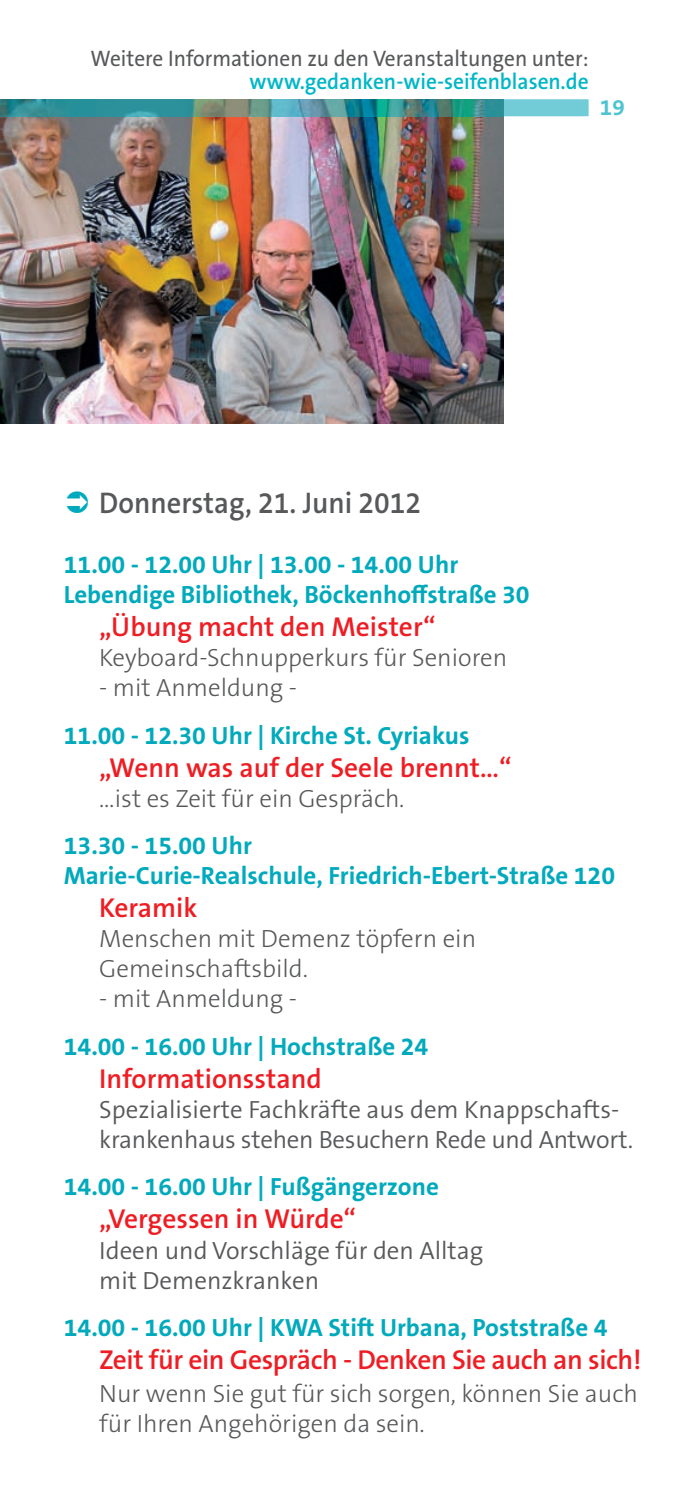
<style>
.page{position:relative;width:695px;height:1489px;background:#fff}
.page>*{position:absolute;margin:0;border:0;box-sizing:border-box;transform-origin:0 0}
.t1{font:600 30px "The Sans B Plus W6";color:#57585a;scale:.95 1}
.t2{font:600 27.5px "The Sans B Plus W6";color:#ee1d23}
.t3{font:700 25px/30px "The Sans B Plus W7";color:#00aabc}
.t4{font:300 25px/30px "The Sans B Plus W3";color:#57585a}
.t5{font:300 25px/30px "The Sans B Plus W4";color:#57585a}
.t6{font:22.5px "The Sans B Plus W5 Plain";color:#57585a;scale:.95 1}
.t7{font:600 22.5px "The Sans B Plus W6";color:#00b7c7;scale:.95 1}
.t8{font:700 22.5px "The Sans B Plus W7";color:#4dc4d1}
</style>
<div class="page">
<img style="left:0;top:116px;width:503px;height:307px">
<svg style="left:0;top:99px;width:588px;height:17px;background:#469a9d"></svg>
<p class="t6" style="left:90px;top:44px;width:525px">Weitere Informationen zu den Veranstaltungen unter:</p>
<p class="t7" style="left:249px;top:67px;width:358px">www.gedanken-wie-seifenblasen.de</p>
<p class="t8" style="left:600px;top:93px;width:26px">19</p>
<p class="t1" style="left:99px;top:483px;width:340px">Donnerstag, 21. Juni 2012</p>
<p class="t3" style="left:64px;top:550px;width:467px">11.00 - 12.00 Uhr | 13.00 - 14.00 Uhr<br>Lebendige Bibliothek, Böckenhoffstraße 30</p>
<p class="t2" style="left:99px;top:609px;width:338px">„Übung macht den Meister“</p>
<p class="t4" style="left:99px;top:643px;width:409px">Keyboard-Schnupperkurs für Senioren</p>
<p class="t4" style="left:99px;top:673px;width:199px">- mit Anmeldung -</p>
<p class="t3" style="left:64px;top:720px;width:407px">11.00 - 12.30 Uhr | Kirche St. Cyriakus</p>
<p class="t2" style="left:99px;top:749px;width:414px">„Wenn was auf der Seele brennt…“</p>
<p class="t4" style="left:99px;top:783px;width:306px">…ist es Zeit für ein Gespräch.</p>
<p class="t3" style="left:64px;top:831px;width:552px">13.30 - 15.00 Uhr<br>Marie-Curie-Realschule, Friedrich-Ebert-Straße 120</p>
<p class="t2" style="left:99px;top:890px;width:100px">Keramik</p>
<p class="t4" style="left:99px;top:924px;width:378px">Menschen mit Demenz töpfern ein<br>Gemeinschaftsbild.</p>
<p class="t4" style="left:99px;top:984px;width:199px">- mit Anmeldung -</p>
<p class="t3" style="left:64px;top:1031px;width:366px">14.00 - 16.00 Uhr | Hochstraße 24</p>
<p class="t2" style="left:99px;top:1060px;width:224px">Informationsstand</p>
<p class="t5" style="left:99px;top:1094px;width:535px">Spezialisierte Fachkräfte aus dem Knappschafts&shy;krankenhaus stehen Besuchern Rede und Antwort.</p>
<p class="t3" style="left:64px;top:1172px;width:376px">14.00 - 16.00 Uhr | Fußgängerzone</p>
<p class="t2" style="left:99px;top:1201px;width:258px">„Vergessen in Würde“</p>
<p class="t5" style="left:99px;top:1235px;width:385px">Ideen und Vorschläge für den Alltag mit Demenzkranken</p>
<p class="t3" style="left:64px;top:1312px;width:545px">14.00 - 16.00 Uhr | KWA Stift Urbana, Poststraße 4</p>
<p class="t2" style="left:99px;top:1341px;width:544px">Zeit für ein Gespräch - Denken Sie auch an sich!</p>
<p class="t4" style="left:99px;top:1378px;width:540px">Nur wenn Sie gut für sich sorgen, können Sie auch für Ihren Angehörigen da sein.</p>
</div>
